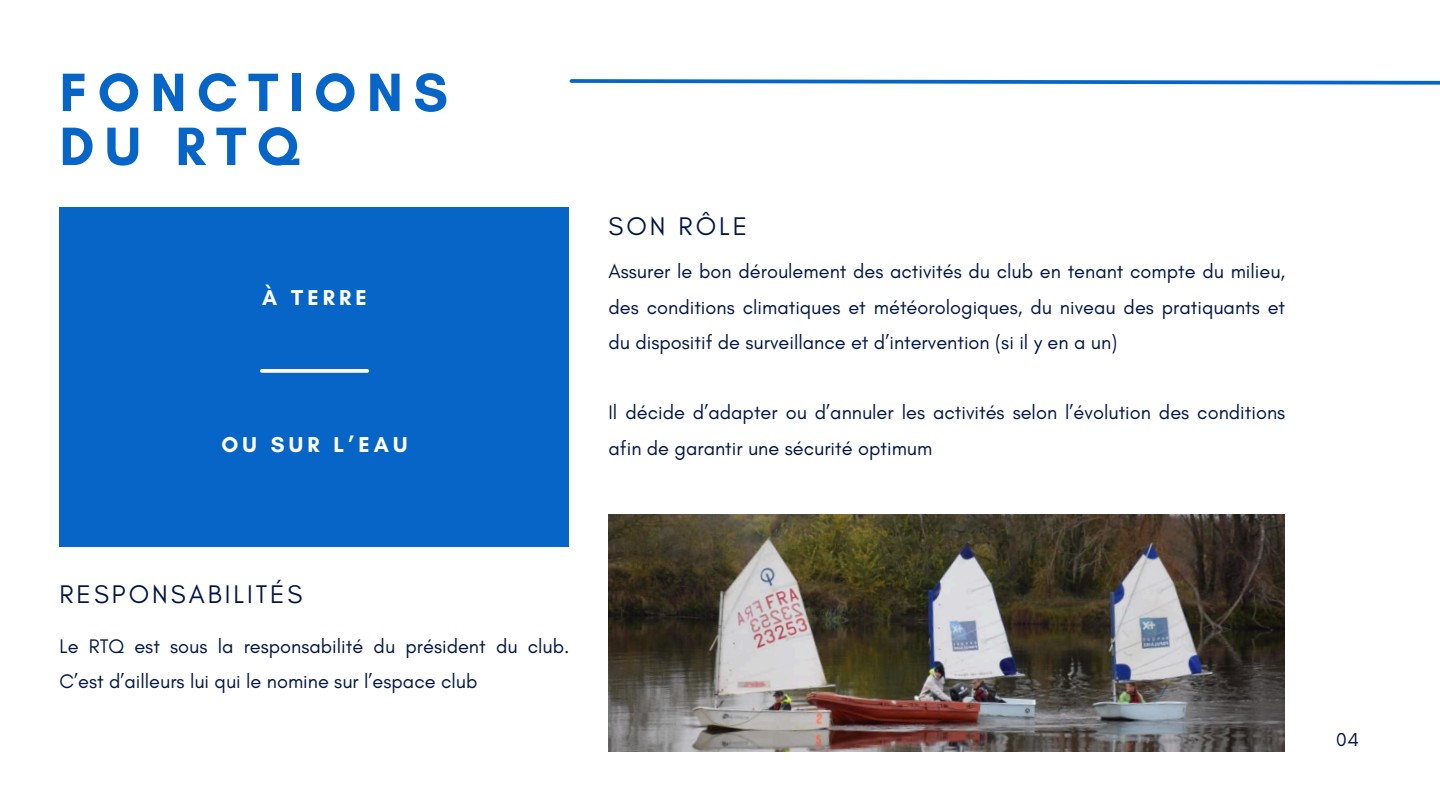
<style>
.page{position:relative;width:1440px;height:810px;background:#fff}
.page>*{position:absolute;margin:0;border:0;box-sizing:border-box;transform-origin:0 0}
.t1{font:700 55px/54px "Glacial Indifference";letter-spacing:.19em;color:#0765c7}
.t2{font:26px "Glacial Indifference";letter-spacing:.115em;color:#011647}
.t3{font:700 22px "Glacial Indifference";letter-spacing:.19em;color:#fff}
.t4{font:20px/35.2px "Glacial Indifference";color:#011647}
.t5{font:19px "Glacial Indifference";color:#011647}
</style>
<div class="page">
<div style="left:60px;top:207px;width:509px;height:340px;background:#0765c7"></div>
<svg style="left:262px;top:369px;width:105px;height:4px"></svg>
<img style="left:609px;top:515px;width:676px;height:237px">
<svg style="left:569px;top:79px;width:871px;height:6px"></svg>
<h1 class="t1" style="left:60px;top:65px;width:390px">FONCTIONS<br>DU RTQ</h1>
<p class="t3" style="left:262px;top:284px;width:106px">À TERRE</p>
<p class="t3" style="left:221px;top:431px;width:188px">OU SUR L’EAU</p>
<h2 class="t2" style="left:609px;top:211px;width:140px">SON RÔLE</h2>
<p class="t4" style="left:609px;top:254px;width:678px;text-align:justify">Assurer le bon déroulement des activités du club en tenant compte du milieu, des conditions climatiques et météorologiques, du niveau des pratiquants et du dispositif de surveillance et d’intervention (si il y en a un)</p>
<p class="t4" style="left:609px;top:395px;width:678px">Il décide d’adapter ou d’annuler les activités selon l’évolution des conditions afin de garantir une sécurité optimum</p>
<h2 class="t2" style="left:60px;top:578px;width:244px">RESPONSABILITÉS</h2>
<p class="t4" style="left:60px;top:628px;width:512px">Le RTQ est sous la responsabilité du président du club.<br>C’est d’ailleurs lui qui le nomine sur l’espace club</p>
<p class="t5" style="left:1336px;top:728px;width:24px">04</p>
</div>
